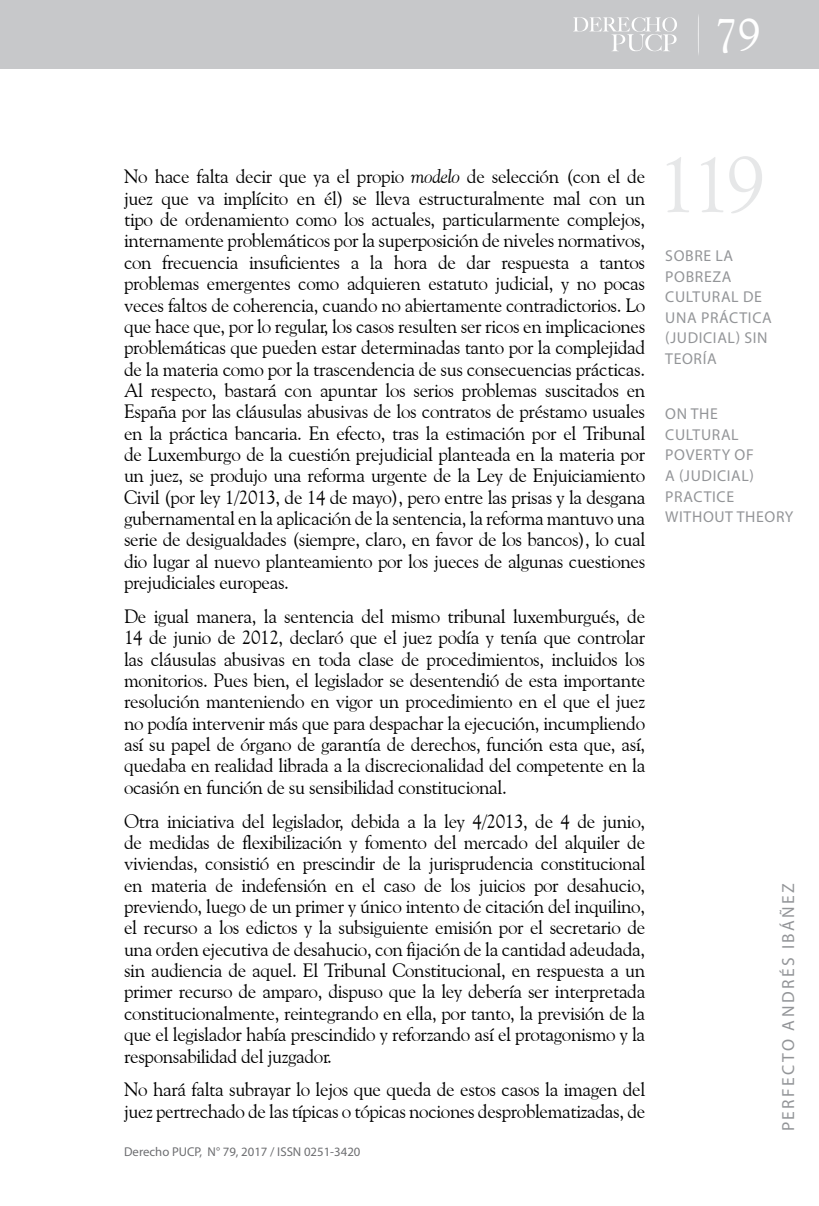
<style>
.page{position:relative;width:819px;height:1206px;background:#fff}
.page>*{position:absolute;margin:0;border:0;box-sizing:border-box;transform-origin:0 0}
.t1{font:78.75px "Goudy Old Style BT";color:#e6e7e8}
.t2{font:46.38px "Goudy Old Style BT";color:#fff}
.t3{font:19.25px/21.3px "Goudy Old Style BT";letter-spacing:-.02em;color:#000;text-align:justify}
.t4{font:17.5px "Myriad Pro";letter-spacing:.14em;color:#939598}
.t5{font:15.75px/20.7px "Myriad Pro";letter-spacing:.04em;color:#939598}
.t6{font:12.78px "Myriad Pro";color:#6d6e71}
.s1{font-style:italic}
</style>
<div class="page">
<div style="left:0;top:0;width:819px;height:69px;background:#c7c8ca"></div>
<svg style="left:573px;top:17px;width:104px;height:34px"></svg>
<h2 class="t2" style="left:714px;top:6px;width:47px">79</h2>
<p class="t3" style="left:124px;top:166px;width:522px">No hace falta decir que ya el propio <span class="s1">modelo</span> de selección (con el de juez que va implícito en él) se lleva estructuralmente mal con un tipo de ordenamiento como los actuales, particularmente complejos, internamente problemáticos por la superposición de niveles normativos, con frecuencia insuficientes a la hora de dar respuesta a tantos problemas emergentes como adquieren estatuto judicial, y no pocas veces faltos de coherencia, cuando no abiertamente contradictorios. Lo que hace que, por lo regular, los casos resulten ser ricos en implicaciones problemáticas que pueden estar determinadas tanto por la complejidad de la materia como por la trascendencia de sus consecuencias prácticas.<br>Al respecto, bastará con apuntar los serios problemas suscitados en España por las cláusulas abusivas de los contratos de préstamo usuales en la práctica bancaria. En efecto, tras la estimación por el Tribunal de Luxemburgo de la cuestión prejudicial planteada en la materia por un juez, se produjo una reforma urgente de la Ley de Enjuiciamiento Civil (por ley 1/2013, de 14 de mayo), pero entre las prisas y la desgana gubernamental en la aplicación de la sentencia, la reforma mantuvo una serie de desigualdades (siempre, claro, en favor de los bancos), lo cual dio lugar al nuevo planteamiento por los jueces de algunas cuestiones prejudiciales europeas.</p>
<p class="t3" style="left:124px;top:605px;width:522px">De igual manera, la sentencia del mismo tribunal luxemburgués, de 14 de junio de 2012, declaró que el juez podía y tenía que controlar las cláusulas abusivas en toda clase de procedimientos, incluidos los monitorios. Pues bien, el legislador se desentendió de esta importante resolución manteniendo en vigor un procedimiento en el que el juez no podía intervenir más que para despachar la ejecución, incumpliendo así su papel de órgano de garantía de derechos, función esta que, así, quedaba en realidad librada a la discrecionalidad del competente en la ocasión en función de su sensibilidad constitucional.</p>
<p class="t3" style="left:124px;top:810px;width:522px">Otra iniciativa del legislador, debida a la ley 4/2013, de 4 de junio, de medidas de flexibilización y fomento del mercado del alquiler de viviendas, consistió en prescindir de la jurisprudencia constitucional en materia de indefensión en el caso de los juicios por desahucio, previendo, luego de un primer y único intento de citación del inquilino, el recurso a los edictos y la subsiguiente emisión por el secretario de una orden ejecutiva de desahucio, con fijación de la cantidad adeudada, sin audiencia de aquel. El Tribunal Constitucional, en respuesta a un primer recurso de amparo, dispuso que la ley debería ser interpretada constitucionalmente, reintegrando en ella, por tanto, la previsión de la que el legislador había prescindido y reforzando así el protagonismo y la responsabilidad del juzgador.</p>
<p class="t3" style="left:124px;top:1078px;width:522px">No hará falta subrayar lo lejos que queda de estos casos la imagen del juez pertrechado de las típicas o tópicas nociones desproblematizadas, de</p>
<p class="t6" style="left:124px;top:1144px;width:238px">Derecho PUCP, N° 79, 2017 / ISSN 0251-3420</p>
<h1 class="t1" style="left:657px;top:136px;width:109px">119</h1>
<p class="t5" style="left:665px;top:245px;width:108px">SOBRE LA<br>POBREZA<br>CULTURAL DE<br>UNA PRÁCTICA (JUDICIAL) SIN<br>TEORÍA</p>
<p class="t5" style="left:665px;top:403px;width:130px">ON THE<br>CULTURAL<br>POVERTY OF<br>A (JUDICIAL)<br>PRACTICE<br>WITHOUT THEORY</p>
<p class="t4" style="left:777px;top:1131px;width:250px;rotate:-90deg">PERFECTO ANDRÉS IBÁÑEZ</p>
</div>
